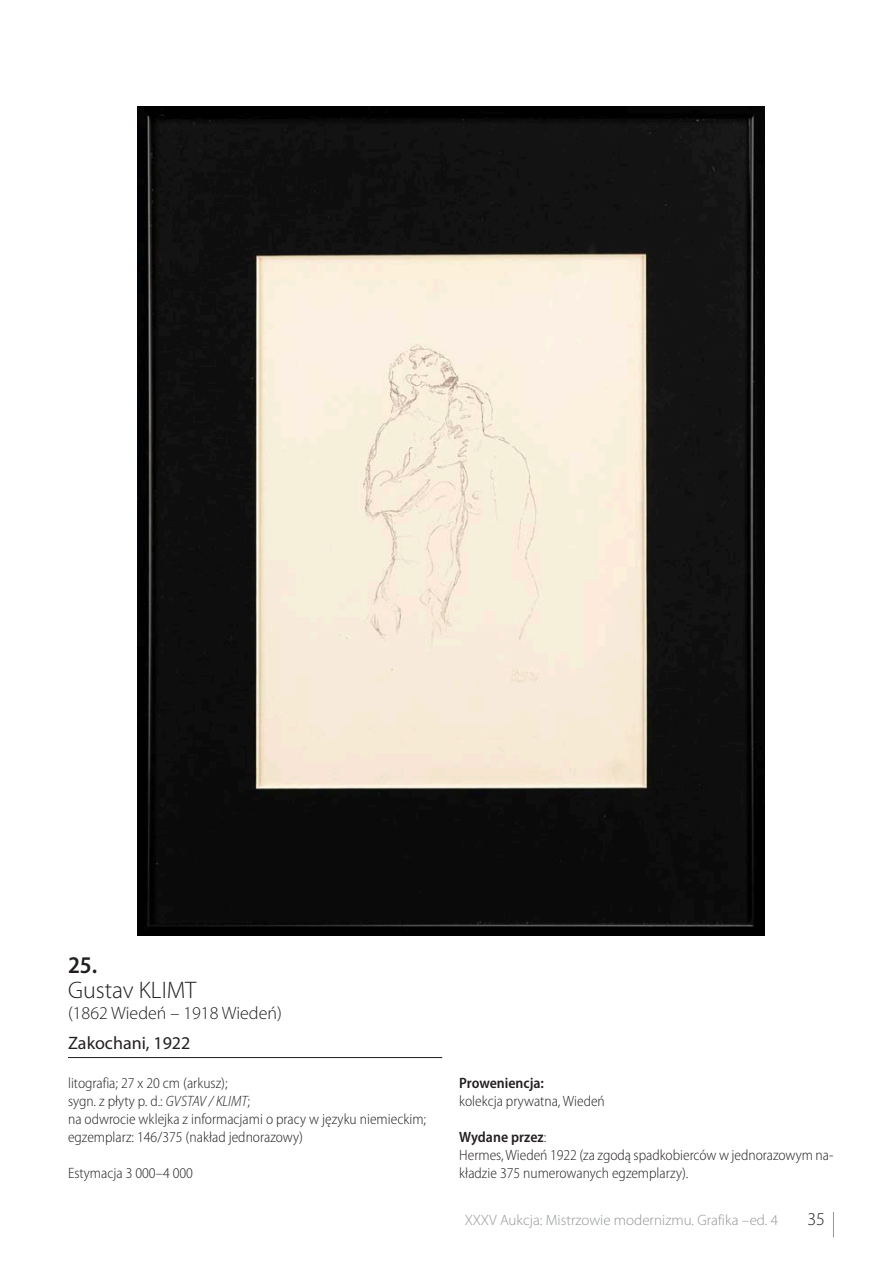
<style>
.page{position:relative;width:893px;height:1263px;background:#fff}
.page>*{position:absolute;margin:0;border:0;box-sizing:border-box;transform-origin:0 0}
.Autor{font:300 24px "Myriad Pro";color:#231f20}
.numer{font:600 semi-condensed 24px "Myriad Pro";color:#231f20}
.Autor-2{font:300 18px "Myriad Pro";color:#231f20}
.tytuł{font:18px "Myriad Pro";color:#231f20}
.tekst_opis{font:300 semi-condensed 15px/18px "Myriad Pro";color:#231f20}
.t1{font:300 15px "Myriad Pro";color:#939598}
.tekst_opis-2{font:600 semi-condensed 15px "Myriad Pro";color:#231f20}
.s1{font-style:italic}
.s2{font-weight:300}
</style>
<div class="page">
<svg style="left:833px;top:1212px;width:1px;height:25px"></svg>
<hr style="left:68px;top:1057px;width:374px;height:1px;background:#231f20">
<img style="left:137px;top:106px;width:627px;height:829px">
<p class="numer" style="left:68px;top:951px;width:31px">25.</p>
<p class="Autor" style="left:68px;top:977px;width:130px">Gustav KLIMT</p>
<p class="Autor-2" style="left:68px;top:1003px;width:215px">(1862 Wiedeń – 1918 Wiedeń)</p>
<p class="tytuł" style="left:68px;top:1033px;width:124px">Zakochani, 1922</p>
<p class="tekst_opis" style="left:68px;top:1074px;width:161px">litografia; 27 x 20 cm (arkusz);</p>
<p class="tekst_opis" style="left:68px;top:1092px;width:184px">sygn. z płyty p. d.: <span class="s1">GVSTAV / KLIMT</span>;</p>
<p class="tekst_opis" style="left:68px;top:1110px;width:360px">na odwrocie wklejka z informacjami o pracy w języku niemieckim;</p>
<p class="tekst_opis" style="left:68px;top:1128px;width:236px">egzemplarz: 146/375 (nakład jednorazowy)</p>
<p class="tekst_opis" style="left:68px;top:1164px;width:127px">Estymacja 3 000–4 000</p>
<p class="tekst_opis-2" style="left:459px;top:1075px;width:86px">Proweniencja:</p>
<p class="tekst_opis" style="left:459px;top:1092px;width:147px">kolekcja prywatna, Wiedeń</p>
<p class="tekst_opis-2" style="left:459px;top:1129px;width:89px">Wydane przez<span class="s2">:</span></p>
<p class="tekst_opis" style="left:459px;top:1146px;width:376px">Hermes, Wiedeń 1922 (za zgodą spadkobierców w jednorazowym na&shy;kładzie 375 numerowanych egzemplarzy).</p>
<p class="t1" style="left:465px;top:1212px;width:315px">XXXV Aukcja: Mistrzowie modernizmu. Grafika –ed. 4</p>
<p class="Autor-2" style="left:807px;top:1209px;width:19px">35</p>
</div>
